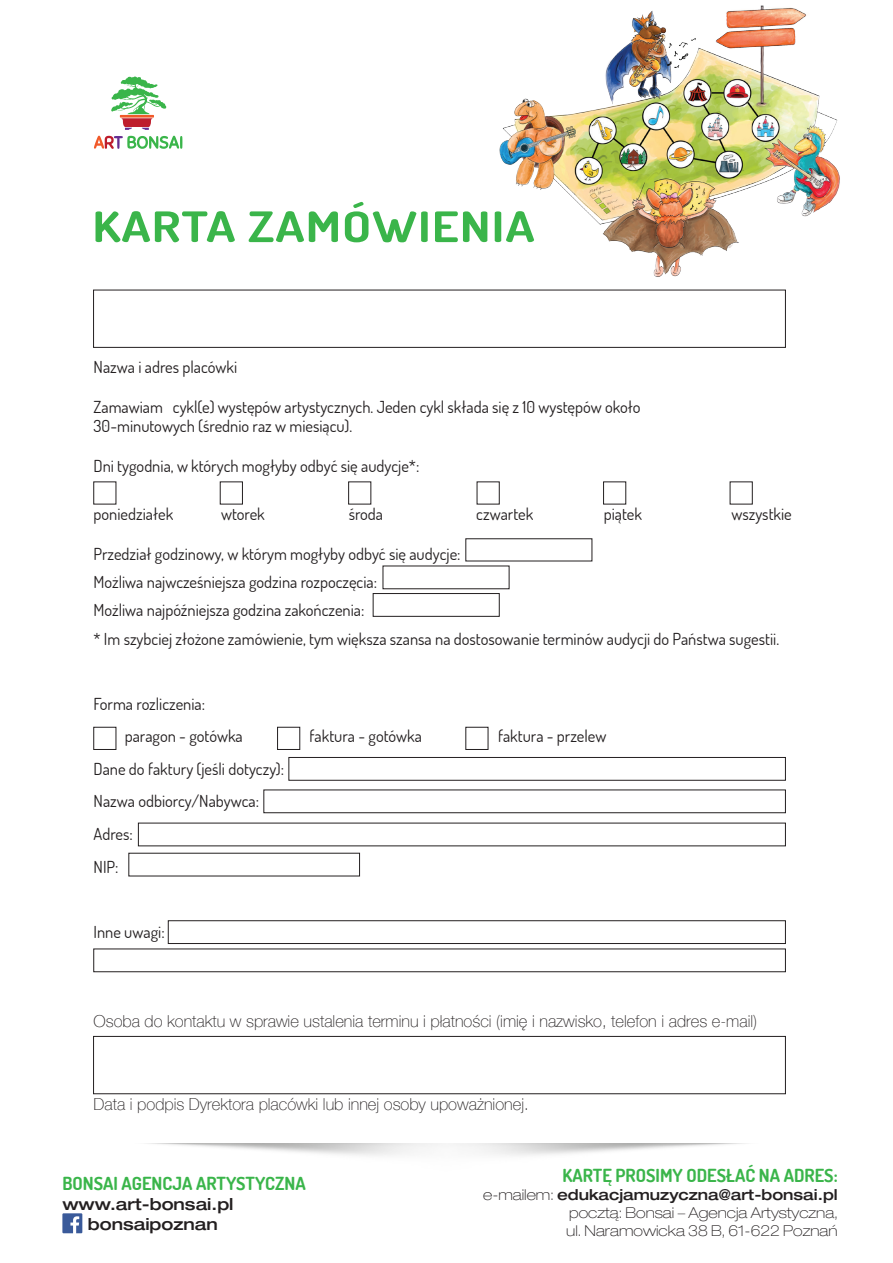
<style>
.page{position:relative;width:893px;height:1263px;background:#fff}
.page>*{position:absolute;margin:0;border:0;box-sizing:border-box;transform-origin:0 0}
.t1{font:700 42px "Dosis";letter-spacing:.025em;color:#3ab54a;scale:1.2 1}
.t2{font:700 18px "Dosis";color:#3ab54a}
.t3{font:16.5px/32.5px "Dosis";color:#231f20}
.t4{font:100 16.5px "Helvetica Neue CE";color:#231f20}
.t5{font:500 expanded 16.5px/19.8px "Helvetica Neue LT Pro";color:#231f20;text-align:center}
.t6{font:100 expanded 15px/18px "Helvetica Neue LT Pro";color:#231f20;text-align:justify}
.s1{font-weight:500}
</style>
<div class="page">
<img style="left:479px;top:5px;width:361px;height:285px">
<div style="left:93px;top:290px;width:693px;height:58px;border:1px solid #231f20"></div>
<div style="left:93px;top:1036px;width:693px;height:58px;border:1px solid #231f20"></div>
<div style="left:94px;top:727px;width:22px;height:23px;border:1px solid #231f20"></div>
<div style="left:277px;top:727px;width:23px;height:23px;border:1px solid #231f20"></div>
<div style="left:466px;top:727px;width:22px;height:23px;border:1px solid #231f20"></div>
<div style="left:373px;top:593px;width:126px;height:23px;border:1px solid #231f20"></div>
<div style="left:168px;top:920px;width:618px;height:24px;border:1px solid #231f20"></div>
<div style="left:289px;top:757px;width:497px;height:23px;border:1px solid #231f20"></div>
<div style="left:264px;top:790px;width:522px;height:23px;border:1px solid #231f20"></div>
<div style="left:94px;top:949px;width:692px;height:23px;border:1px solid #231f20"></div>
<svg style="left:111px;top:77px;width:55px;height:53px"></svg>
<svg style="left:94px;top:136px;width:88px;height:13px"></svg>
<svg style="left:62px;top:1213px;width:20px;height:20px"></svg>
<h1 class="t1" style="left:92px;top:200px;width:370px">KARTA ZAMÓWIENIA</h1>
<p class="t3" style="left:94px;top:350px;width:145px">Nazwa i adres placówki</p>
<p class="t3" style="left:94px;top:396px;width:548px;line-height:19.8px">Zamawiam cykl(e) występów artystycznych. Jeden cykl składa się z 10 występów około<br>30-minutowych (średnio raz w miesiącu).</p>
<p class="t3" style="left:94px;top:449px;width:327px">Dni tygodnia, w których mogłyby odbyć się audycje*:</p>
<p class="t3" style="left:94px;top:497px;width:81px">poniedziałek</p>
<p class="t3" style="left:221px;top:497px;width:45px">wtorek</p>
<p class="t3" style="left:349px;top:497px;width:36px">środa</p>
<p class="t3" style="left:476px;top:497px;width:58px">czwartek</p>
<p class="t3" style="left:604px;top:497px;width:40px">piątek</p>
<p class="t3" style="left:731px;top:497px;width:62px">wszystkie</p>
<p class="t3" style="left:94px;top:539px;width:687px;line-height:28.3px">Przedział godzinowy, w którym mogłyby odbyć się audycje:<br>Możliwa najwcześniejsza godzina rozpoczęcia:<br>Możliwa najpóźniejsza godzina zakończenia:<br>* Im szybciej złożone zamówienie, tym większa szansa na dostosowanie terminów audycji do Państwa sugestii.</p>
<p class="t3" style="left:125px;top:687px;width:120px;text-indent:-31px">Forma rozliczenia: paragon - gotówka</p>
<p class="t3" style="left:94px;top:752px;width:192px">Dane do faktury (jeśli dotyczy):<br>Nazwa odbiorcy/Nabywca:<br>Adres:<br>NIP:</p>
<p class="t3" style="left:94px;top:915px;width:73px">Inne uwagi:</p>
<p class="t3" style="left:310px;top:719px;width:114px">faktura - gotówka</p>
<p class="t3" style="left:498px;top:719px;width:110px">faktura - przelew</p>
<p class="t4" style="left:94px;top:1011px;width:665px">Osoba do kontaktu w sprawie ustalenia terminu i płatności (imię i nazwisko, telefon i adres e-mail)</p>
<p class="t4" style="left:94px;top:1095px;width:437px">Data i podpis Dyrektora placówki lub innej osoby upoważnionej.</p>
<p class="t2" style="left:62px;top:1172px;width:245px">BONSAI AGENCJA ARTYSTYCZNA</p>
<p class="t5" style="left:62px;top:1193px;width:173px">www.art-bonsai.pl bonsaipoznan</p>
<p class="t2" style="left:562px;top:1164px;width:277px">KARTĘ PROSIMY ODESŁAĆ NA ADRES:</p>
<p class="t6" style="left:566px;top:1185px;width:273px;text-indent:-83px">e-mailem: <span class="s1">edukacjamuzyczna@art-bonsai.pl </span>pocztą: Bonsai – Agencja Artystyczna, ul. Naramowicka 38 B, 61-622 Poznań</p>
</div>
